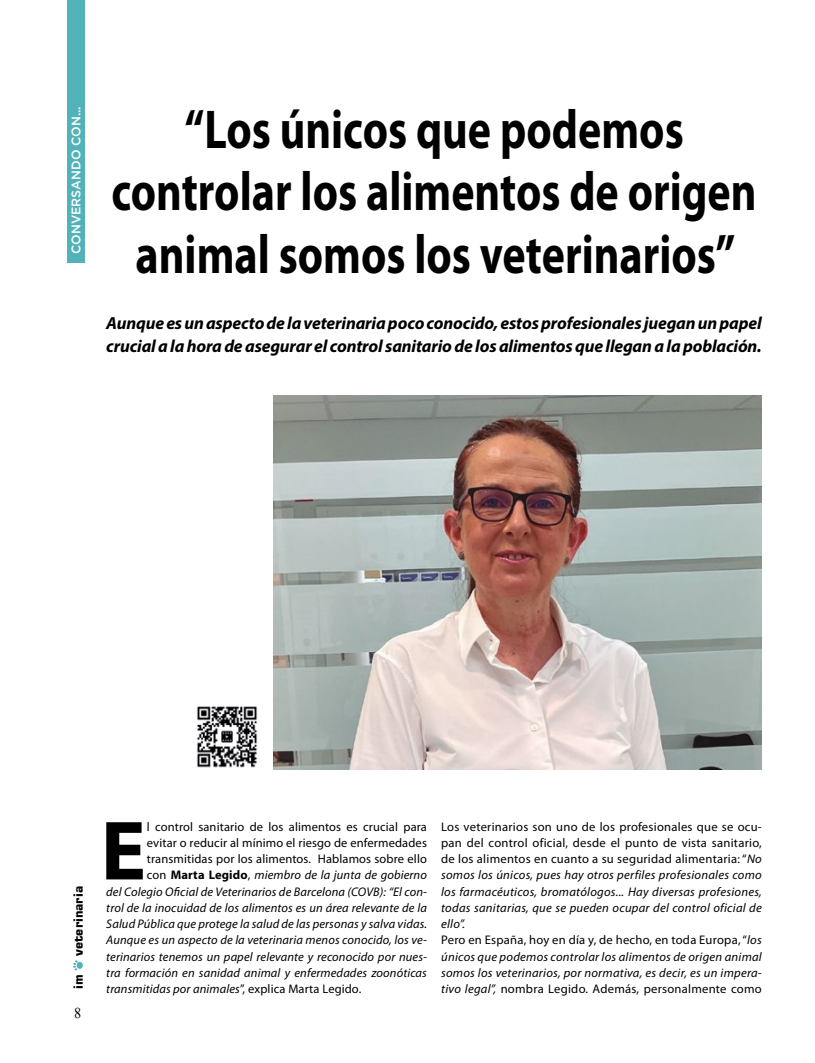
<style>
.page{position:relative;width:815px;height:1063px;background:#fff}
.page>*{position:absolute;margin:0;border:0;box-sizing:border-box;transform-origin:0 0}
.t1{font:700 84.88px "Myriad Pro";color:#000}
.t2{font:700 55px/62.5px "Myriad Pro";color:#000;text-align:center;scale:.8 1}
.t3{font:italic 700 17.5px/22.5px "Myriad Pro";letter-spacing:-.01em;color:#000}
.t4{font:15px "Times New Roman";color:#000;scale:.95 1}
.t5{font:italic 12.5px/16.2px "Myriad Pro";letter-spacing:.01em;color:#000}
.t6{font:12.5px "Myriad Pro";letter-spacing:.01em;color:#000}
.t7{font:500 12.5px "Gotham";color:#fff}
.t8{font:700 12.5px "Square 721 BT";color:#000}
.s1{font-style:normal}
.s2{font-weight:700;font-style:normal}
</style>
<div class="page">
<div style="left:77px;top:962px;width:6px;height:7px;background:#51b3b9;border-radius:50%"></div>
<svg style="left:73px;top:960px;width:5px;height:11px"></svg>
<img style="left:274px;top:395px;width:488px;height:374px">
<div style="left:67px;top:0;width:17px;height:263px;background:#51b3b9"></div>
<img style="left:197px;top:706px;width:61px;height:62px">
<p class="t7" style="left:68px;top:254px;width:149px;rotate:-90deg">CONVERSANDO CON...</p>
<h2 class="t2" style="left:112px;top:96px;width:808px">“Los únicos que podemos controlar los alimentos de origen animal somos los veterinarios”</h2>
<h3 class="t3" style="left:106px;top:312px;width:657px">Aunque es un aspecto de la veterinaria poco conocido, estos profesionales juegan un papel crucial a la hora de asegurar el control sanitario de los alimentos que llegan a la población.</h3>
<p class="t8" style="left:71px;top:956px;width:71px;rotate:-90deg">veterinaria</p>
<p class="t8" style="left:71px;top:989px;width:16px;rotate:-90deg">im</p>
<p class="t4" style="left:74px;top:1003px;width:9px">8</p>
<h1 class="t1" style="left:101px;top:795px;width:47px">E</h1>
<p class="t6" style="left:147px;top:819px;width:282px">l control sanitario de los alimentos es crucial para</p>
<p class="t6" style="left:147px;top:835px;width:282px">evitar o reducir al mínimo el riesgo de enfermedades</p>
<p class="t6" style="left:147px;top:851px;width:282px">transmitidas por los alimentos. Hablamos sobre ello</p>
<p class="t5" style="left:147px;top:867px;width:282px"><span class="s1">con</span> <span class="s2">Marta Legido</span><span class="s1">,</span> miembro de la junta de gobierno</p>
<p class="t5" style="left:106px;top:883px;width:322px">del Colegio Oficial de Veterinarios de Barcelona (COVB): “El con-</p>
<p class="t5" style="left:106px;top:899px;width:322px">trol de la inocuidad de los alimentos es un área relevante de la</p>
<p class="t5" style="left:106px;top:916px;width:322px">Salud Pública que protege la salud de las personas y salva vidas.</p>
<p class="t5" style="left:106px;top:932px;width:322px">Aunque es un aspecto de la veterinaria menos conocido, los ve-</p>
<p class="t5" style="left:106px;top:948px;width:322px">terinarios tenemos un papel relevante y reconocido por nues-</p>
<p class="t5" style="left:106px;top:964px;width:322px">tra formación en sanidad animal y enfermedades zoonóticas</p>
<p class="t5" style="left:106px;top:981px;width:256px">transmitidas por animales<span class="s1">”, explica Marta Legido.</span></p>
<p class="t5" style="left:441px;top:818px;width:322px"><span class="s1">Los veterinarios son uno de los profesionales que se ocu&shy;pan del control oficial, desde el punto de vista sanitario, de los alimentos en cuanto a su seguridad alimentaria: “</span>No somos los únicos, pues hay otros perfiles profesionales como los farmacéuticos, bromatólogos... Hay diversas profesiones, todas sanitarias, que se pueden ocupar del control oficial de ello”.<br><span class="s1">Pero en España, hoy en día y, de hecho, en toda Europa, “</span>los únicos que podemos controlar los alimentos de origen animal somos los veterinarios, por normativa, es decir, es un impera&shy;tivo legal”, <span class="s1">nombra Legido. Además, personalmente como</span></p>
</div>
